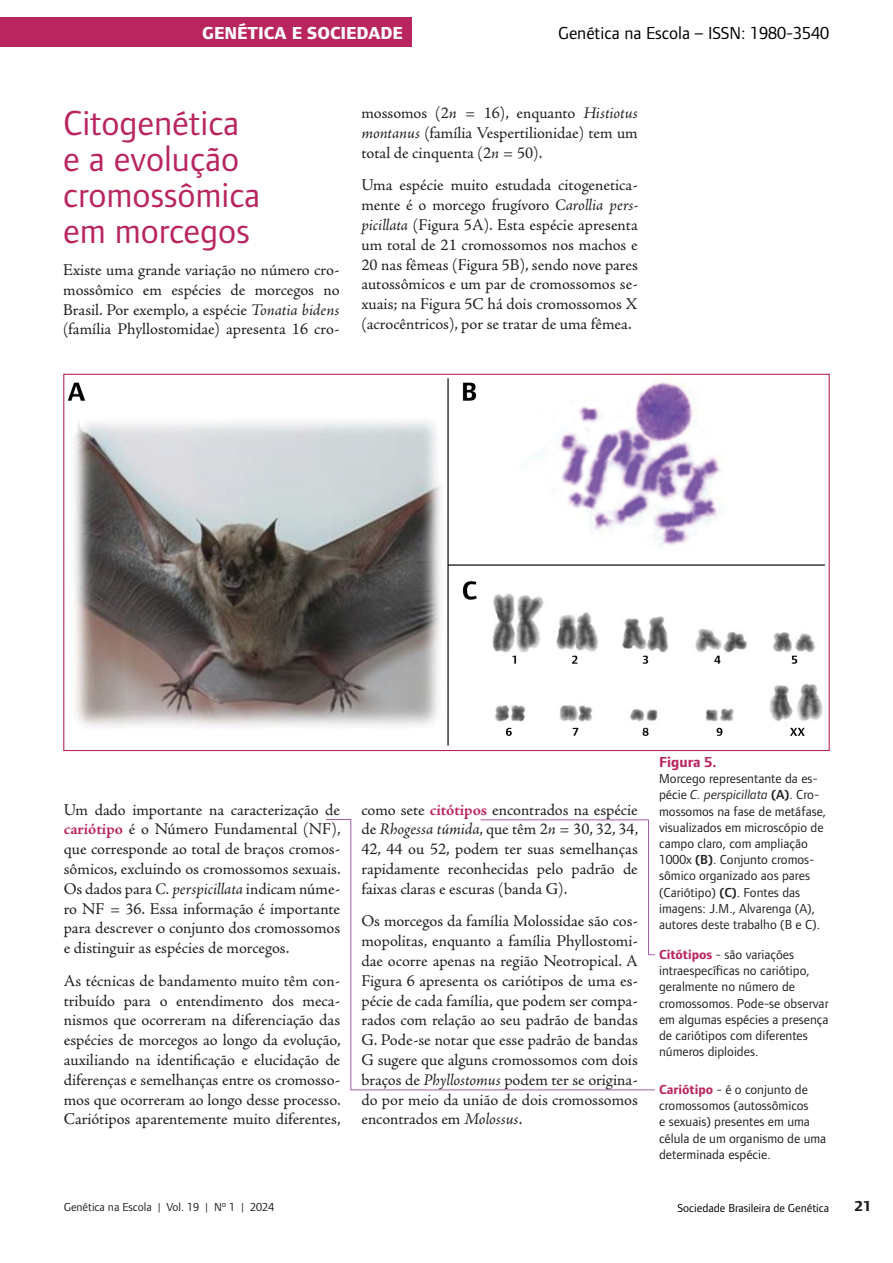
<style>
.page{position:relative;width:893px;height:1263px;background:#fff}
.page>*{position:absolute;margin:0;border:0;box-sizing:border-box;transform-origin:0 0}
.t1{font:36px/36px "Foundry Form Sans";color:#b9265f}
.t2{font:18px "Foundry Form Sans";color:#000}
.t3{font:800 18px "Foundry Form Sans";color:#fff}
.t4{font:16.5px/19.8px "Adobe Jenson Pro";color:#231f20;text-align:justify}
.t5{font:700 15px "Foundry Form Sans";color:#b9265f}
.t6{font:800 15px "Foundry Form Sans";color:#231f20}
.t7{font:13.5px/16.2px "Foundry Form Sans";color:#231f20}
.t8{font:12px "Foundry Form Sans";color:#231f20}
.t9{font:12px "Foundry Form Sans";color:#000}
.s1{font-style:italic}
.s2{font-weight:700;color:#b9265f}
.s3{font-weight:600}
</style>
<div class="page">
<img style="left:67px;top:378px;width:758px;height:368px">
<svg style="left:325px;top:819px;width:330px;height:272px"></svg>
<div style="left:0;top:17px;width:412px;height:30px;background:#b9265f"></div>
<p class="t3" style="left:202px;top:23px;width:202px">GENÉTICA E SOCIEDADE</p>
<p class="t2" style="left:558px;top:23px;width:273px">Genética na Escola – ISSN: 1980-3540</p>
<p class="t1" style="left:63px;top:104px;width:199px">Citogenética e a evolução cromossômica em morcegos</p>
<p class="t4" style="left:63px;top:260px;width:278px">Existe uma grande variação no número cro&shy;mossômico em espécies de morcegos no Brasil. Por exemplo, a espécie <span class="s1">Tonatia bidens </span>(família Phyllostomidae) apresenta 16 cro-</p>
<p class="t4" style="left:361px;top:103px;width:278px">mossomos (2<span class="s1">n</span> = 16), enquanto <span class="s1">Histiotus montanus</span> (família Vespertilionidae) tem um total de cinquenta (2<span class="s1">n</span> = 50).</p>
<p class="t4" style="left:361px;top:176px;width:278px">Uma espécie muito estudada citogenetica&shy;mente é o morcego frugívoro <span class="s1">Carollia pers&shy;picillata</span> (Figura 5A). Esta espécie apresenta um total de 21 cromossomos nos machos e 20 nas fêmeas (Figura 5B), sendo nove pares autossômicos e um par de cromossomos se&shy;xuais; na Figura 5C há dois cromossomos X (acrocêntricos), por se tratar de uma fêmea.</p>
<p class="t4" style="left:64px;top:800px;width:278px">Um dado importante na caracterização de <span class="s2">cariótipo</span> é o Número Fundamental (NF), que corresponde ao total de braços cromos&shy;sômicos, excluindo os cromossomos sexuais.<br>Os dados para <span class="s1">C. perspicillata</span> indicam núme&shy;ro NF = 36. Essa informação é importante para descrever o conjunto dos cromossomos e distinguir as espécies de morcegos.</p>
<p class="t4" style="left:64px;top:971px;width:278px">As técnicas de bandamento muito têm con&shy;tribuído para o entendimento dos meca&shy;nismos que ocorreram na diferenciação das espécies de morcegos ao longo da evolução, auxiliando na identificação e elucidação de diferenças e semelhanças entre os cromosso&shy;mos que ocorreram ao longo desse processo.<br>Cariótipos aparentemente muito diferentes,</p>
<p class="t4" style="left:361px;top:800px;width:278px">como sete <span class="s2">citótipos</span> encontrados na espécie de <span class="s1">Rhogessa túmida</span>, que têm 2<span class="s1">n</span> = 30, 32, 34, 42, 44 ou 52, podem ter suas semelhanças rapidamente reconhecidas pelo padrão de faixas claras e escuras (banda G).</p>
<p class="t4" style="left:361px;top:911px;width:278px">Os morcegos da família Molossidae são cos&shy;mopolitas, enquanto a família Phyllostomi&shy;dae ocorre apenas na região Neotropical. A Figura 6 apresenta os cariótipos de uma es&shy;pécie de cada família, que podem ser compa&shy;rados com relação ao seu padrão de bandas G. Pode-se notar que esse padrão de bandas G sugere que alguns cromossomos com dois braços de <span class="s1">Phyllostomus</span> podem ter se origina&shy;do por meio da união de dois cromossomos encontrados em <span class="s1">Molossus</span>.</p>
<p class="t5" style="left:659px;top:754px;width:59px">Figura 5.</p>
<p class="t7" style="left:659px;top:770px;width:169px">Morcego representante da es&shy;pécie <span class="s1">C. perspicillata</span> <span class="s3">(A)</span>. Cro&shy;mossomos na fase de metáfase, visualizados em microscópio de campo claro, com ampliação<br>1000x <span class="s3">(B)</span>. Conjunto cromos&shy;sômico organizado aos pares (Cariótipo) <span class="s3">(C)</span>. Fontes das imagens: J.M., Alvarenga (A), autores deste trabalho (B e C).</p>
<p class="t7" style="left:659px;top:946px;width:171px"><span class="s2">Citótipos</span> - são variações intraespecíficas no cariótipo, geralmente no número de cromossomos. Pode-se observar em algumas espécies a presença de cariótipos com diferentes números diploides.</p>
<p class="t7" style="left:659px;top:1081px;width:169px"><span class="s2">Cariótipo</span> - é o conjunto de cromossomos (autossômicos<br>e sexuais) presentes em uma célula de um organismo de uma determinada espécie.</p>
<p class="t8" style="left:64px;top:1200px;width:212px">Genética na Escola | Vol. 19 | Nº 1 | 2024</p>
<p class="t9" style="left:677px;top:1202px;width:153px">Sociedade Brasileira de Genética</p>
<p class="t6" style="left:855px;top:1198px;width:19px">21</p>
</div>
